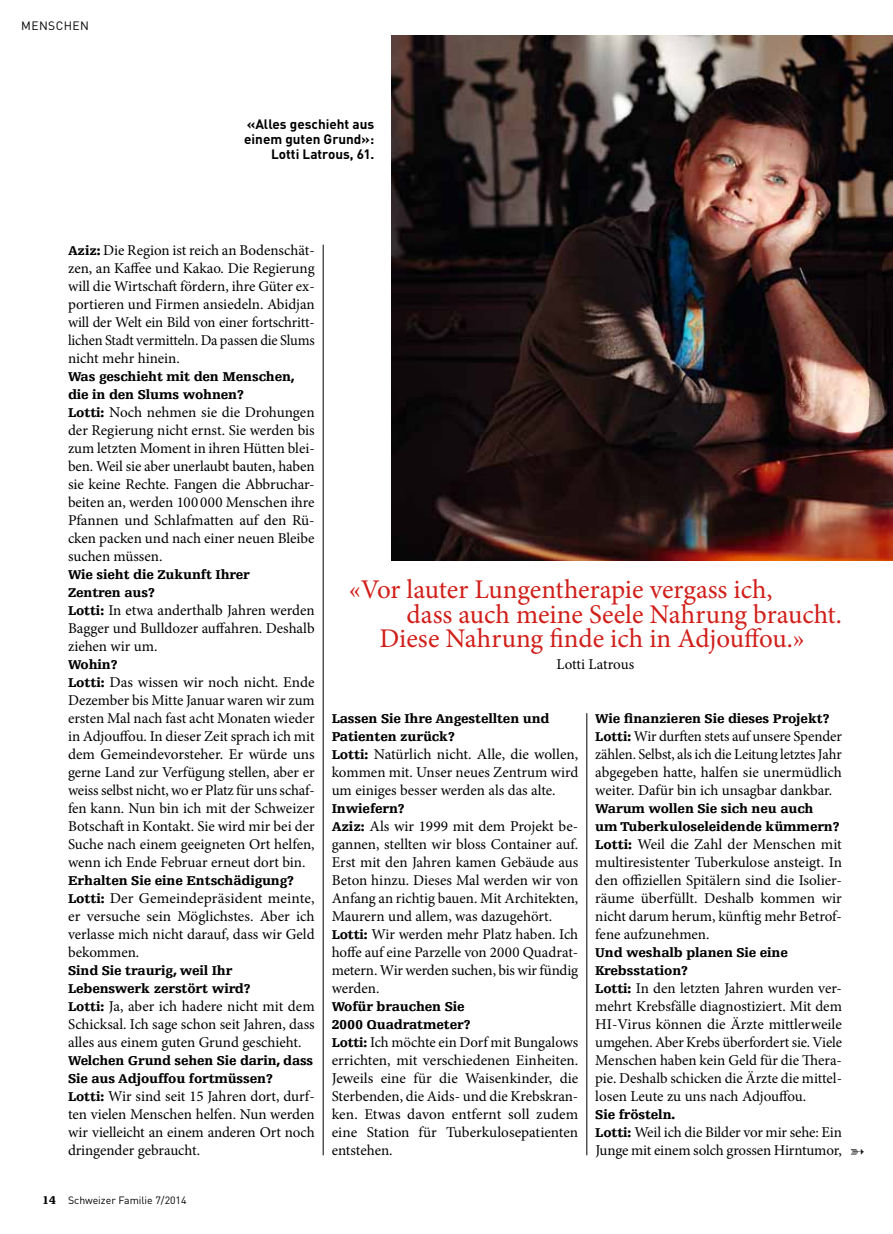
<style>
.page{position:relative;width:893px;height:1234px;background:#fff}
.page>*{position:absolute;margin:0;border:0;box-sizing:border-box;transform-origin:0 0}
.t1{font:27px "Minion Pro";letter-spacing:-.005em;color:#d11f1a}
.t2{font:15px/18px "Minion Pro";letter-spacing:-.005em;color:#000;text-align:justify}
.t3{font:900 13.5px/18px "Egyptienne FLT Std";letter-spacing:-.01em;color:#000}
.t4{font:700 13.5px/15px "DIN Pro";color:#000;text-align:right}
.t5{font:12px "DIN Pro";letter-spacing:.03em;color:#000}
.t6{font:10.5px "DIN Pro";color:#000}
.s1{font-family:"Egyptienne FLT Std";font-weight:900;font-size:13.5px}
.s2{font-family:"Egyptienne FLT Std";font-weight:900;font-size:12px}
</style>
<div class="page">
<img style="left:391px;top:36px;width:502px;height:524px">
<hr style="left:587px;top:713px;width:1px;height:441px;background:#000">
<hr style="left:323px;top:244px;width:1px;height:910px;background:#000">
<p class="t5" style="left:21px;top:16px;width:69px">m enschen</p>
<p class="t4" style="left:244px;top:115px;width:131px">«Alles geschieht aus einem guten Grund»:<br>Lotti Latrous, 61.</p>
<p class="t2" style="left:68px;top:241px;width:248px"><span class="s1">Aziz:</span> Die Region ist reich an Bodenschät&shy;zen, an Kaffee und Kakao. Die Regierung will die Wirtschaft fördern, ihre Güter ex&shy;portieren und Firmen ansiedeln. Abidjan will der Welt ein Bild von einer fortschritt&shy;lichen Stadt vermitteln. Da passen die Slums nicht mehr hinein.</p>
<p class="t3" style="left:68px;top:367px;width:228px">Was geschieht mit den Menschen, die in den Slums wohnen?</p>
<p class="t2" style="left:68px;top:403px;width:248px"><span class="s1">Lotti:</span> Noch nehmen sie die Drohungen der Regierung nicht ernst. Sie werden bis zum letzten Moment in ihren Hütten blei&shy;ben. Weil sie aber unerlaubt bauten, haben sie keine Rechte. Fangen die Abbruchar&shy;beiten an, werden 100 000 Menschen ihre Pfannen und Schlafmatten auf den Rü&shy;cken packen und nach einer neuen Bleibe suchen müssen.</p>
<p class="t3" style="left:68px;top:565px;width:184px">Wie sieht die Zukunft Ihrer<br>Zentren aus?</p>
<p class="t2" style="left:68px;top:601px;width:248px"><span class="s1">Lotti:</span> In etwa anderthalb Jahren werden Bagger und Bulldozer auffahren. Deshalb ziehen wir um.</p>
<p class="t3" style="left:68px;top:655px;width:51px">Wohin?</p>
<p class="t2" style="left:68px;top:673px;width:248px"><span class="s1">Lotti:</span> Das wissen wir noch nicht. Ende Dezember bis Mitte Januar waren wir zum ersten Mal nach fast acht Monaten wieder in Adjouffou. In dieser Zeit sprach ich mit dem Gemeindevorsteher. Er würde uns gerne Land zur Verfügung stellen, aber er weiss selbst nicht, wo er Platz für uns schaf&shy;fen kann. Nun bin ich mit der Schweizer Botschaft in Kontakt. Sie wird mir bei der Suche nach einem geeigneten Ort helfen, wenn ich Ende Februar erneut dort bin.</p>
<p class="t3" style="left:68px;top:871px;width:227px">Erhalten Sie eine Entschädigung?</p>
<p class="t2" style="left:68px;top:889px;width:248px"><span class="s1">Lotti:</span> Der Gemeindepräsident meinte, er versuche sein Möglichstes. Aber ich verlasse mich nicht darauf, dass wir Geld bekommen.</p>
<p class="t3" style="left:68px;top:961px;width:184px">Sind Sie traurig, weil Ihr<br>Lebenswerk zerstört wird?</p>
<p class="t2" style="left:68px;top:997px;width:248px"><span class="s1">Lotti:</span> Ja, aber ich hadere nicht mit dem Schicksal. Ich sage schon seit Jahren, dass alles aus einem guten Grund geschieht.</p>
<p class="t3" style="left:68px;top:1051px;width:247px">Welchen Grund sehen Sie darin, dass<br>Sie aus Adjouffou fortmüssen?</p>
<p class="t2" style="left:68px;top:1087px;width:248px"><span class="s1">Lotti:</span> Wir sind seit 15 Jahren dort, durf&shy;ten vielen Menschen helfen. Nun werden wir vielleicht an einem anderen Ort noch dringender gebraucht.</p>
<p class="t6" style="left:43px;top:1191px;width:146px"><span class="s2">14</span> Schweizer Familie 7/2014</p>
<h1 class="t1" style="left:349px;top:571px;width:425px">«Vor lauter Lungentherapie vergass ich,</h1>
<h1 class="t1" style="left:407px;top:595px;width:437px">dass auch meine Seele Nahrung braucht.</h1>
<h1 class="t1" style="left:379px;top:619px;width:427px">Diese Nahrung finde ich in Adjouffou.»</h1>
<p class="t2" style="left:556px;top:655px;width:79px">Lotti Latrous</p>
<p class="t3" style="left:332px;top:709px;width:219px">Lassen Sie Ihre Angestellten und<br>Patienten zurück?</p>
<p class="t2" style="left:332px;top:745px;width:248px"><span class="s1">Lotti:</span> Natürlich nicht. Alle, die wollen, kommen mit. Unser neues Zentrum wird um einiges besser werden als das alte.</p>
<p class="t3" style="left:332px;top:799px;width:75px">Inwiefern?</p>
<p class="t2" style="left:332px;top:817px;width:248px;text-align:left"><span class="s1">Aziz:</span> Als wir 1999 mit dem Projekt be&shy;gannen, stellten wir bloss Container auf.<br>Erst mit den Jahren kamen Gebäude aus Beton hinzu. Dieses Mal werden wir von Anfang an richtig bauen. Mit Architekten, Maurern und allem, was dazugehört.<br><span class="s1">Lotti:</span> Wir werden mehr Platz haben. Ich hoffe auf eine Parzelle von 2000 Quadrat&shy;metern. Wir werden suchen, bis wir fündig werden.</p>
<p class="t3" style="left:332px;top:997px;width:140px">Wofür brauchen Sie<br>2000 Quadratmeter?</p>
<p class="t2" style="left:332px;top:1033px;width:248px"><span class="s1">Lotti:</span> Ich möchte ein Dorf mit Bungalows errichten, mit verschiedenen Einheiten.<br>Jeweils eine für die Waisenkinder, die Sterbenden, die Aids- und die Krebskran&shy;ken. Etwas davon entfernt soll zudem eine Station für Tuberkulosepatienten entstehen.</p>
<p class="t3" style="left:595px;top:709px;width:236px">Wie finanzieren Sie dieses Projekt?</p>
<p class="t2" style="left:595px;top:727px;width:248px"><span class="s1">Lotti:</span> Wir durften stets auf unsere Spender zählen. Selbst, als ich die Leitung letztes Jahr abgegeben hatte, halfen sie unermüdlich weiter. Dafür bin ich unsagbar dankbar.</p>
<p class="t3" style="left:595px;top:799px;width:246px">Warum wollen Sie sich neu auch<br>um Tuberkuloseleidende kümmern?</p>
<p class="t2" style="left:595px;top:835px;width:248px"><span class="s1">Lotti:</span> Weil die Zahl der Menschen mit multiresistenter Tuberkulose ansteigt. In den offiziellen Spitälern sind die Isolier&shy;räume überfüllt. Deshalb kommen wir nicht darum herum, künftig mehr Betrof&shy;fene aufzunehmen.</p>
<p class="t3" style="left:595px;top:943px;width:194px">Und weshalb planen Sie eine<br>Krebsstation?</p>
<p class="t2" style="left:595px;top:979px;width:248px"><span class="s1">Lotti:</span> In den letzten Jahren wurden ver&shy;mehrt Krebsfälle diagnostiziert. Mit dem HI-Virus können die Ärzte mittlerweile umgehen. Aber Krebs überfordert sie. Viele Menschen haben kein Geld für die Thera&shy;pie. Deshalb schicken die Ärzte die mittel&shy;losen Leute zu uns nach Adjouffou.</p>
<p class="t3" style="left:595px;top:1105px;width:81px">Sie frösteln.</p>
<p class="t2" style="left:595px;top:1123px;width:248px"><span class="s1">Lotti:</span> Weil ich die Bilder vor mir sehe: Ein<br>Junge mit einem solch grossen Hirntumor,</p>
</div>
